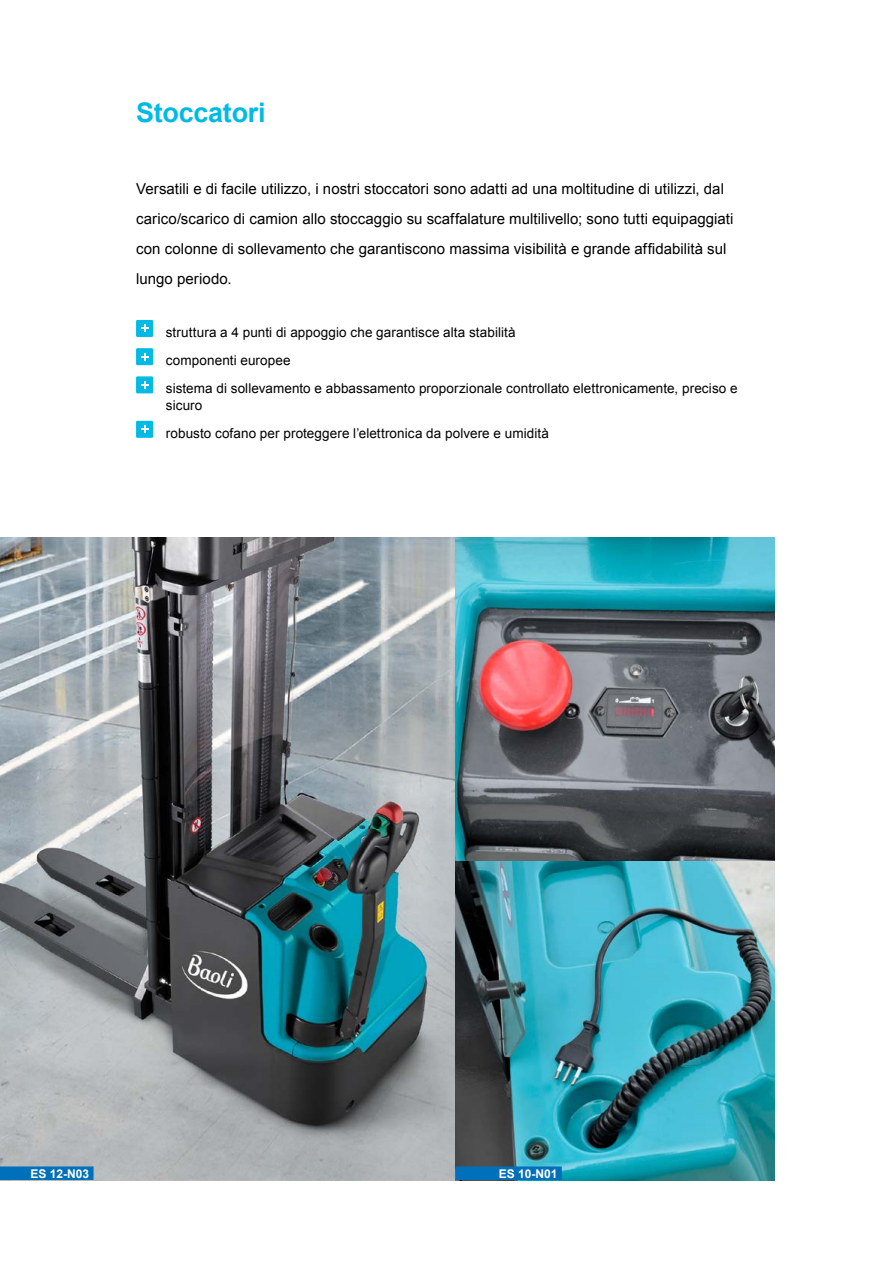
<style>
.page{position:relative;width:893px;height:1263px;background:#fff}
.page>*{position:absolute;margin:0;border:0;box-sizing:border-box;transform-origin:0 0}
.t1{font:700 27px "Arial";letter-spacing:-.01em;color:#00bae6}
.t2{font:15px/30px "Arial";color:#000}
.t3{font:13.5px/28.2px "Arial";letter-spacing:.01em;color:#000}
.t4{font:700 12px "Arial";color:#fff}
</style>
<div class="page">
<img style="left:0;top:537px;width:774px;height:643px">
<div style="left:455px;top:1166px;width:107px;height:14px;background:#0070ba"></div>
<div style="left:0;top:1166px;width:94px;height:14px;background:#0070ba"></div>
<div style="left:136px;top:320px;width:17px;height:17px;background:#00bae6"></div>
<svg style="left:141px;top:325px;width:7px;height:7px"></svg>
<div style="left:136px;top:348px;width:17px;height:17px;background:#00bae6"></div>
<svg style="left:141px;top:353px;width:7px;height:7px"></svg>
<div style="left:136px;top:376px;width:17px;height:17px;background:#00bae6"></div>
<svg style="left:141px;top:381px;width:7px;height:7px"></svg>
<div style="left:136px;top:421px;width:17px;height:17px;background:#00bae6"></div>
<svg style="left:141px;top:426px;width:7px;height:7px"></svg>
<h1 class="t1" style="left:136px;top:94px;width:131px">Stoccatori</h1>
<p class="t2" style="left:136px;top:174px;width:599px">Versatili e di facile utilizzo, i nostri stoccatori sono adatti ad una moltitudine di utilizzi, dal carico/scarico di camion allo stoccaggio su scaffalature multilivello; sono tutti equipaggiati con colonne di sollevamento che garantiscono massima visibilità e grande affidabilità sul lungo periodo.</p>
<p class="t3" style="left:166px;top:318px;width:573px">struttura a 4 punti di appoggio che garantisce alta stabilità<br>componenti europee<br>sistema di sollevamento e abbassamento proporzionale controllato elettronicamente, preciso e</p>
<p class="t3" style="left:166px;top:391px;width:385px">sicuro<br>robusto cofano per proteggere l’elettronica da polvere e umidità</p>
<p class="t4" style="left:31px;top:1165px;width:60px">ES 12-N03</p>
<p class="t4" style="left:499px;top:1165px;width:60px">ES 10-N01</p>
</div>
